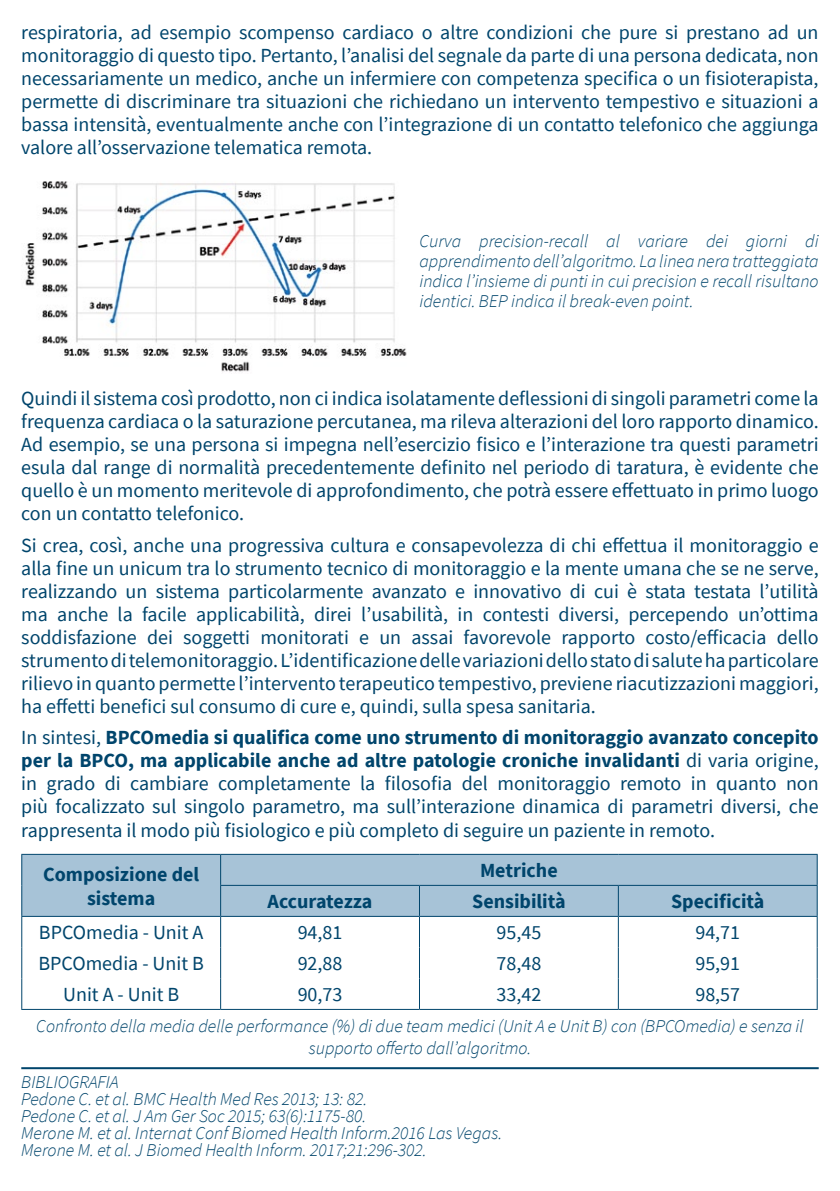
<style>
.page{position:relative;width:840px;height:1191px;background:#fff}
.page>*{position:absolute;margin:0;border:0;box-sizing:border-box;transform-origin:0 0}
.t1{font:20px/23px "Source Sans Pro";color:#00456c;text-align:justify}
.t2{font:700 20px/24px "Source Sans Pro";color:#00456c;text-align:center}
.t3{font:italic 300 18px/20px "Source Sans Pro";color:#00456c;text-align:justify}
.s1{font-weight:700}
</style>
<div class="page">
<img style="left:25px;top:181px;width:382px;height:191px">
<div style="left:22px;top:855px;width:794px;height:61px;background:#a7c3d7"></div>
<hr style="left:21px;top:854px;width:199px;height:1px;background:#00456c">
<hr style="left:21px;top:855px;width:1px;height:30px;background:#00456c">
<hr style="left:220px;top:854px;width:199px;height:1px;background:#00456c">
<hr style="left:220px;top:855px;width:1px;height:30px;background:#00456c">
<hr style="left:419px;top:854px;width:199px;height:1px;background:#00456c">
<hr style="left:618px;top:854px;width:199px;height:1px;background:#00456c">
<hr style="left:816px;top:855px;width:1px;height:30px;background:#00456c">
<hr style="left:21px;top:885px;width:1px;height:31px;background:#00456c">
<hr style="left:220px;top:885px;width:199px;height:1px;background:#00456c">
<hr style="left:220px;top:886px;width:1px;height:30px;background:#00456c">
<hr style="left:419px;top:885px;width:199px;height:1px;background:#00456c">
<hr style="left:419px;top:886px;width:1px;height:30px;background:#00456c">
<hr style="left:618px;top:885px;width:199px;height:1px;background:#00456c">
<hr style="left:617px;top:886px;width:1px;height:30px;background:#00456c">
<hr style="left:816px;top:886px;width:1px;height:30px;background:#00456c">
<hr style="left:21px;top:916px;width:199px;height:1px;background:#00456c">
<hr style="left:21px;top:917px;width:1px;height:30px;background:#00456c">
<hr style="left:220px;top:916px;width:199px;height:1px;background:#00456c">
<hr style="left:220px;top:917px;width:1px;height:30px;background:#00456c">
<hr style="left:419px;top:916px;width:199px;height:1px;background:#00456c">
<hr style="left:419px;top:917px;width:1px;height:30px;background:#00456c">
<hr style="left:618px;top:916px;width:199px;height:1px;background:#00456c">
<hr style="left:617px;top:917px;width:1px;height:30px;background:#00456c">
<hr style="left:816px;top:917px;width:1px;height:30px;background:#00456c">
<hr style="left:21px;top:947px;width:1px;height:31px;background:#00456c">
<hr style="left:220px;top:947px;width:1px;height:31px;background:#00456c">
<hr style="left:419px;top:947px;width:1px;height:31px;background:#00456c">
<hr style="left:617px;top:947px;width:1px;height:31px;background:#00456c">
<hr style="left:816px;top:947px;width:1px;height:31px;background:#00456c">
<hr style="left:21px;top:978px;width:1px;height:31px;background:#00456c">
<hr style="left:220px;top:978px;width:1px;height:31px;background:#00456c">
<hr style="left:419px;top:978px;width:1px;height:31px;background:#00456c">
<hr style="left:617px;top:978px;width:1px;height:31px;background:#00456c">
<hr style="left:816px;top:978px;width:1px;height:31px;background:#00456c">
<hr style="left:21px;top:1009px;width:199px;height:1px;background:#00456c">
<hr style="left:220px;top:1009px;width:199px;height:1px;background:#00456c">
<hr style="left:419px;top:1009px;width:199px;height:1px;background:#00456c">
<hr style="left:618px;top:1009px;width:199px;height:1px;background:#00456c">
<hr style="left:21px;top:1067px;width:797px;height:2px;background:#00456c">
<p class="t1" style="left:21px;top:21px;width:798px">respiratoria, ad esempio scompenso cardiaco o altre condizioni che pure si prestano ad un monitoraggio di questo tipo. Pertanto, l’analisi del segnale da parte di una persona dedicata, non necessariamente un medico, anche un infermiere con competenza specifica o un fisioterapista, permette di discriminare tra situazioni che richiedano un intervento tempestivo e situazioni a bassa intensità, eventualmente anche con l’integrazione di un contatto telefonico che aggiunga valore all’osservazione telematica remota.</p>
<p class="t3" style="left:419px;top:231px;width:400px">Curva precision-recall al variare dei giorni di apprendimento dell’algoritmo. La linea nera tratteggiata indica l’insieme di punti in cui precision e recall risultano identici. BEP indica il break-even point.</p>
<p class="t1" style="left:21px;top:387px;width:798px">Quindi il sistema così prodotto, non ci indica isolatamente deflessioni di singoli parametri come la frequenza cardiaca o la saturazione percutanea, ma rileva alterazioni del loro rapporto dinamico.<br>Ad esempio, se una persona si impegna nell’esercizio fisico e l’interazione tra questi parametri esula dal range di normalità precedentemente definito nel periodo di taratura, è evidente che quello è un momento meritevole di approfondimento, che potrà essere effettuato in primo luogo con un contatto telefonico.</p>
<p class="t1" style="left:21px;top:533px;width:798px">Si crea, così, anche una progressiva cultura e consapevolezza di chi effettua il monitoraggio e alla fine un unicum tra lo strumento tecnico di monitoraggio e la mente umana che se ne serve, realizzando un sistema particolarmente avanzato e innovativo di cui è stata testata l’utilità ma anche la facile applicabilità, direi l’usabilità, in contesti diversi, percependo un’ottima soddisfazione dei soggetti monitorati e un assai favorevole rapporto costo/efficacia dello strumento di telemonitoraggio. L’identificazione delle variazioni dello stato di salute ha particolare rilievo in quanto permette l’intervento terapeutico tempestivo, previene riacutizzazioni maggiori, ha effetti benefici sul consumo di cure e, quindi, sulla spesa sanitaria.</p>
<p class="t1" style="left:21px;top:726px;width:798px">In sintesi, <span class="s1">BPCOmedia si qualifica come uno strumento di monitoraggio avanzato concepito per la BPCO, ma applicabile anche ad altre patologie croniche invalidanti</span> di varia origine, in grado di cambiare completamente la filosofia del monitoraggio remoto in quanto non più focalizzato sul singolo parametro, ma sull’interazione dinamica di parametri diversi, che rappresenta il modo più fisiologico e più completo di seguire un paziente in remoto.</p>
<p class="t2" style="left:43px;top:862px;width:157px">Composizione del sistema</p>
<p class="t2" style="left:480px;top:858px;width:79px">Metriche</p>
<p class="t2" style="left:267px;top:889px;width:106px">Accuratezza</p>
<p class="t2" style="left:472px;top:889px;width:95px">Sensibilità</p>
<p class="t2" style="left:670px;top:889px;width:95px">Specificità</p>
<p class="t1" style="left:39px;top:921px;width:166px">BPCOmedia - Unit A</p>
<p class="t1" style="left:297px;top:921px;width:46px">94,81</p>
<p class="t1" style="left:496px;top:921px;width:46px">95,45</p>
<p class="t1" style="left:695px;top:921px;width:46px">94,71</p>
<p class="t1" style="left:38px;top:952px;width:167px">BPCOmedia - Unit B</p>
<p class="t1" style="left:297px;top:952px;width:46px">92,88</p>
<p class="t1" style="left:496px;top:952px;width:46px">78,48</p>
<p class="t1" style="left:695px;top:952px;width:46px">95,91</p>
<p class="t1" style="left:63px;top:983px;width:117px">Unit A - Unit B</p>
<p class="t1" style="left:297px;top:983px;width:46px">90,73</p>
<p class="t1" style="left:496px;top:983px;width:46px">33,42</p>
<p class="t1" style="left:695px;top:983px;width:46px">98,57</p>
<p class="t3" style="left:36px;top:1015px;width:768px;line-height:21.6px;text-align:center">Confronto della media delle performance (%) di due team medici (Unit A e Unit B) con (BPCOmedia) e senza il supporto offerto dall’algoritmo.</p>
<p class="t3" style="left:21px;top:1072px;width:99px">BIBLIOGRAFIA</p>
<p class="t3" style="left:21px;top:1089px;width:347px">Pedone C. et al. BMC Health Med Res 2013; 13: 82.</p>
<p class="t3" style="left:21px;top:1106px;width:346px">Pedone C. et al. J Am Ger Soc 2015; 63(6):1175-80.</p>
<p class="t3" style="left:21px;top:1123px;width:482px">Merone M. et al. Internat Conf Biomed Health Inform.2016 Las Vegas.</p>
<p class="t3" style="left:21px;top:1140px;width:407px">Merone M. et al. J Biomed Health Inform. 2017;21:296-302.</p>
</div>
